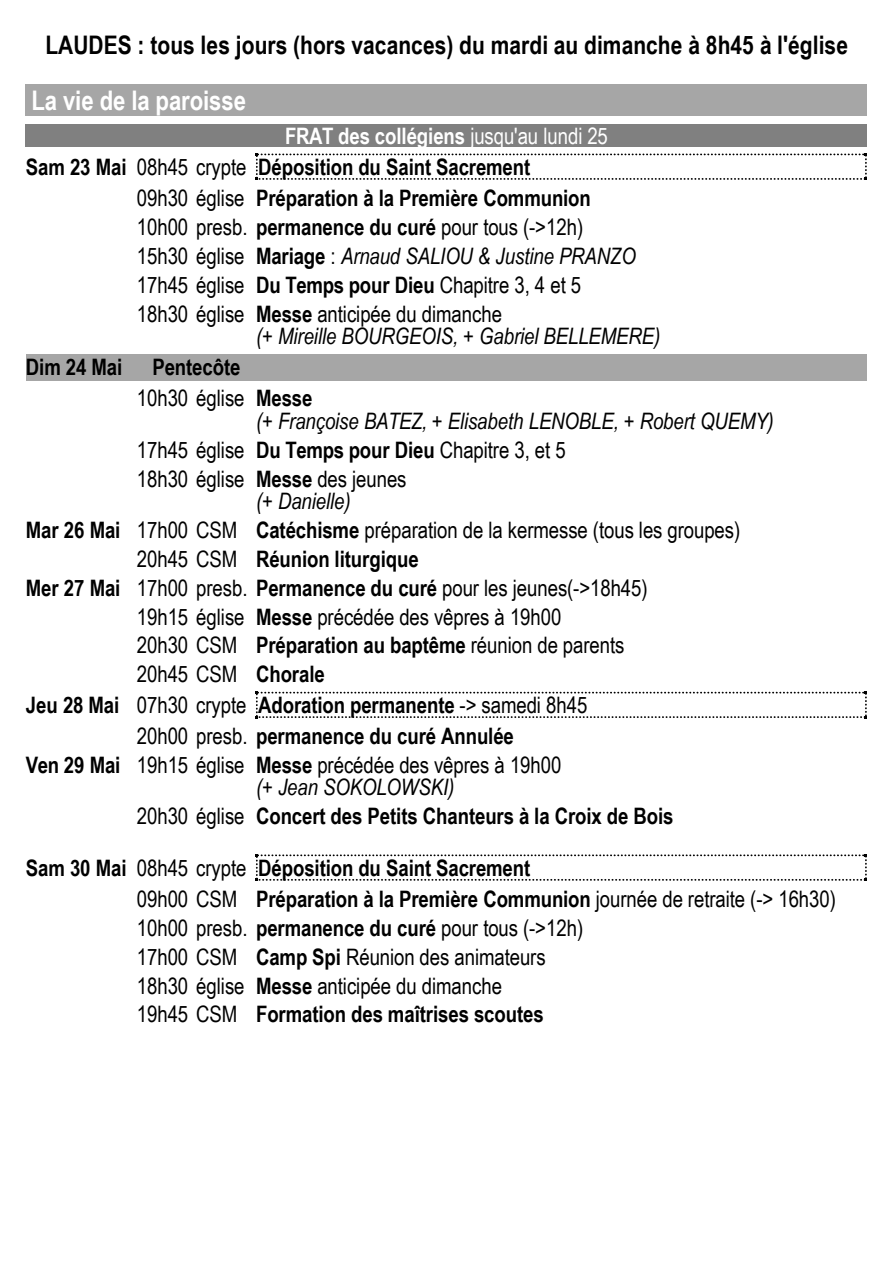
<style>
.page{position:relative;width:893px;height:1263px;background:#fff}
.page>*{position:absolute;margin:0;border:0;box-sizing:border-box;transform-origin:0 0}
.t1{font:700 27px "Arial Narrow";letter-spacing:-.005em;color:#fff}
.t2{font:700 25.5px "Arial Narrow";color:#000}
.t3{font:22.65px/29.1px "Arial Narrow";letter-spacing:-.005em;color:#000}
.t4{font:700 22.65px/30.9px "Arial Narrow";letter-spacing:-.005em;color:#000}
.t5{font:italic 22.65px/29px "Arial Narrow";letter-spacing:-.005em;color:#000}
.t6{font:700 22.65px "Arial Narrow";letter-spacing:-.005em;color:#fff}
.s1{font-weight:400}
.s2{font-weight:700}
.s3{font-style:italic}
.s4{font-style:normal}
.s5{font-weight:700;font-style:normal}
</style>
<div class="page">
<div style="left:26px;top:85px;width:841px;height:31px;background:#a6a6a6"></div>
<div style="left:26px;top:124px;width:841px;height:23px;background:#808080"></div>
<svg style="left:256px;top:153px;width:611px;height:27px"></svg>
<div style="left:26px;top:354px;width:105px;height:27px;background:#a6a6a6"></div>
<div style="left:131px;top:354px;width:736px;height:27px;background:#a6a6a6"></div>
<svg style="left:256px;top:692px;width:611px;height:26px"></svg>
<svg style="left:256px;top:854px;width:611px;height:27px"></svg>
<p class="t2" style="left:45px;top:35px;width:804px">LAUDES : tous les jours (hors vacances) du mardi au dimanche à 8h45 à l'église</p>
<p class="t1" style="left:31px;top:90px;width:216px">La vie de la paroisse</p>
<p class="t6" style="left:285px;top:128px;width:324px">FRAT des collégiens <span class="s1">jusqu'au lundi 25</span></p>
<p class="t4" style="left:26px;top:154px;width:506px">Sam 23 Mai <span class="s1">08h45 crypte</span> Déposition du Saint Sacrement</p>
<p class="t4" style="left:137px;top:185px;width:455px"><span class="s1">09h30 église</span> Préparation à la Première Communion</p>
<p class="t3" style="left:137px;top:214px;width:500px">10h00 presb. <span class="s2">permanence du curé</span> pour tous (-&gt;12h)<br>15h30 église <span class="s2">Mariage</span> : <span class="s3">Arnaud SALIOU &amp; Justine PRANZO </span>17h45 église <span class="s2">Du Temps pour Dieu</span> Chapitre 3, 4 et 5<br>18h30 église <span class="s2">Messe</span> anticipée du dimanche</p>
<p class="t5" style="left:256px;top:323px;width:405px">(+ Mireille BOURGEOIS, + Gabriel BELLEMERE)</p>
<p class="t4" style="left:26px;top:354px;width:98px">Dim 24 Mai</p>
<p class="t4" style="left:137px;top:354px;width:177px;text-indent:15px">Pentecôte<br><span class="s1">10h30 église</span> Messe</p>
<p class="t5" style="left:137px;top:408px;width:638px;text-indent:119px">(+ Françoise BATEZ, + Elisabeth LENOBLE, + Robert QUEMY)<br><span class="s4">17h45 église</span> <span class="s5">Du Temps pour Dieu</span> <span class="s4">Chapitre 3, et 5<br>18h30 église</span> <span class="s5">Messe</span> <span class="s4">des jeunes</span></p>
<p class="t5" style="left:256px;top:488px;width:96px">(+ Danielle)</p>
<p class="t3" style="left:26px;top:517px;width:715px"><span class="s2">Mar 26 Mai</span> 17h00 CSM <span class="s2">Catéchisme</span> préparation de la kermesse (tous les groupes)</p>
<p class="t4" style="left:137px;top:546px;width:283px"><span class="s1">20h45 CSM</span> Réunion liturgique</p>
<p class="t3" style="left:26px;top:575px;width:623px"><span class="s2">Mer 27 Mai</span> 17h00 presb. <span class="s2">Permanence du curé</span> pour les jeunes(-&gt;18h45)</p>
<p class="t3" style="left:137px;top:604px;width:426px">19h15 église <span class="s2">Messe</span> précédée des vêpres à 19h00</p>
<p class="t3" style="left:137px;top:633px;width:489px">20h30 CSM <span class="s2">Préparation au baptême</span> réunion de parents</p>
<p class="t3" style="left:137px;top:662px;width:189px">20h45 CSM <span class="s2">Chorale</span></p>
<p class="t4" style="left:137px;top:692px;width:452px;text-indent:-111px">Jeu 28 Mai <span class="s1">07h30 crypte</span> Adoration permanente <span class="s1">-&gt; samedi 8h45<br>20h00 presb.</span> permanence du curé Annulée</p>
<p class="t3" style="left:256px;top:756px;width:307px;line-height:22.4px;text-indent:-230px"><span class="s2">Ven 29 Mai</span> 19h15 église <span class="s2">Messe</span> précédée des vêpres à 19h00 <span class="s3">(+ Jean SOKOLOWSKI)</span></p>
<p class="t4" style="left:137px;top:803px;width:538px"><span class="s1">20h30 église</span> Concert des Petits Chanteurs à la Croix de Bois</p>
<p class="t4" style="left:137px;top:854px;width:700px;line-height:31.3px;text-indent:-111px">Sam 30 Mai <span class="s1">08h45 crypte</span> Déposition du Saint Sacrement<br><span class="s1">09h00 CSM</span> Préparation à la Première Communion <span class="s1">journée de retraite (-&gt; 16h30)</span></p>
<p class="t3" style="left:137px;top:916px;width:448px">10h00 presb. <span class="s2">permanence du curé</span> pour tous (-&gt;12h)<br>17h00 CSM <span class="s2">Camp Spi</span> Réunion des animateurs 18h30 église <span class="s2">Messe</span> anticipée du dimanche<br>19h45 CSM <span class="s2">Formation des maîtrises scoutes</span></p>
</div>
